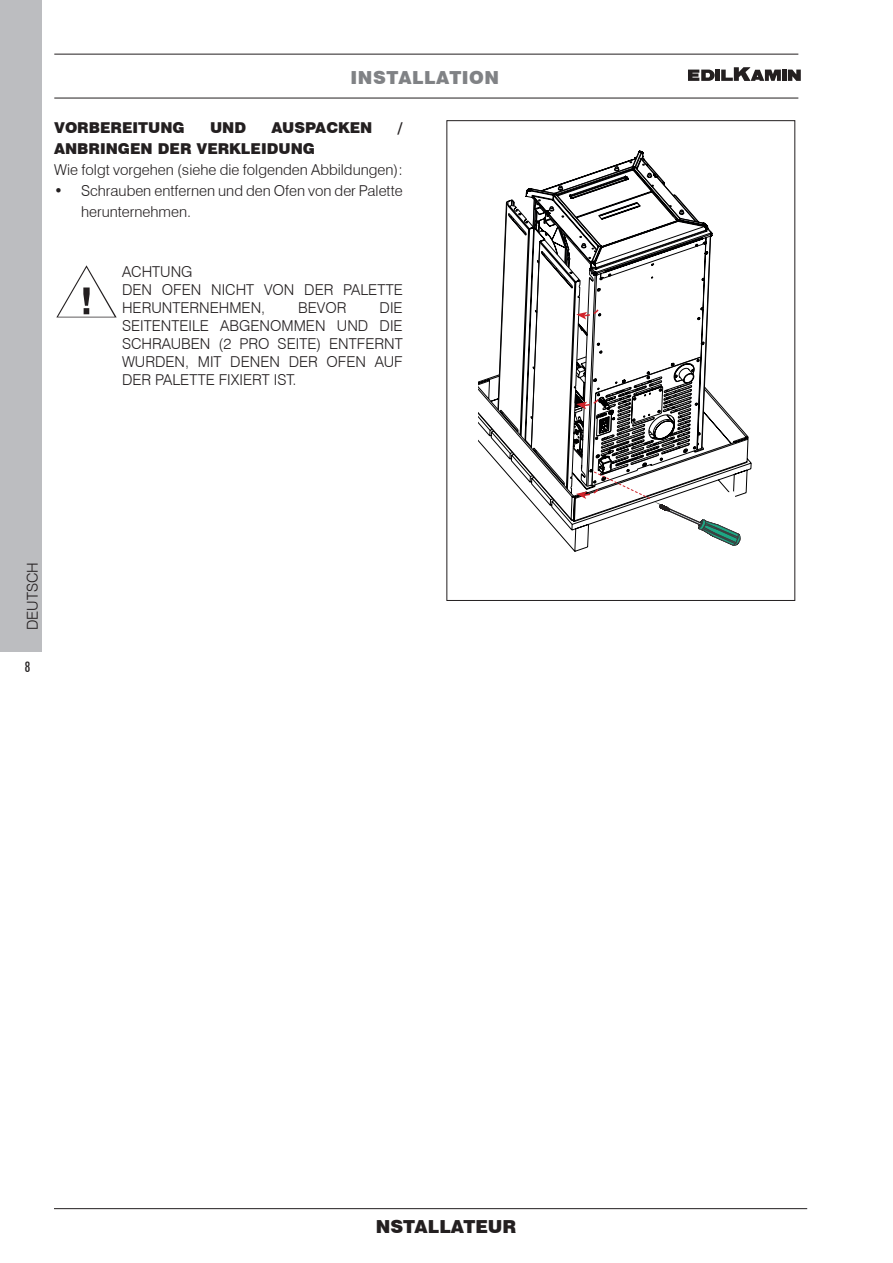
<style>
.page{position:relative;width:893px;height:1263px;background:#fff}
.page>*{position:absolute;margin:0;border:0;box-sizing:border-box;transform-origin:0 0}
.t1{font:900 18px "Swiss 721 BT";letter-spacing:.03em;color:#808285}
.t2{font:900 18px "Swiss 721 BT";color:#231f20}
.t3{font:300 15px/18px "Swiss 721 BT";color:#231f20}
.t4{font:900 15px "Swiss 721 BT";color:#231f20}
.t5{font:500 condensed 14.25px "Futura BT";color:#231f20}
</style>
<div class="page">
<div style="left:0;top:0;width:42px;height:652px;background:#bcbdc0"></div>
<hr style="left:54px;top:54px;width:744px;height:1px;background:#231f20">
<hr style="left:54px;top:98px;width:744px;height:1px;background:#231f20">
<div style="left:782px;top:70px;width:5px;height:11px;background:#231f20"></div>
<hr style="left:716px;top:70px;width:4px;height:11px;background:#231f20">
<svg style="left:688px;top:70px;width:27px;height:11px"></svg>
<svg style="left:721px;top:67px;width:60px;height:14px"></svg>
<svg style="left:788px;top:70px;width:13px;height:11px"></svg>
<hr style="left:54px;top:1208px;width:753px;height:1px;background:#231f20">
<svg style="left:56px;top:265px;width:61px;height:52px"></svg>
<svg style="left:478px;top:349px;width:270px;height:145px"></svg>
<svg style="left:500px;top:151px;width:245px;height:401px"></svg>
<p class="t1" style="left:351px;top:66px;width:150px">INSTALLATION</p>
<p class="t4" style="left:54px;top:118px;width:132px">VORBEREITUNG</p>
<p class="t4" style="left:210px;top:118px;width:38px">UND</p>
<p class="t4" style="left:271px;top:118px;width:103px">AUSPACKEN</p>
<p class="t4" style="left:398px;top:118px;width:7px">/</p>
<p class="t4" style="left:54px;top:139px;width:263px">ANBRINGEN DER VERKLEIDUNG</p>
<p class="t3" style="left:54px;top:160px;width:350px">Wie folgt vorgehen (siehe die folgenden Abbildungen):</p>
<p class="t3" style="left:81px;top:180px;width:323px;line-height:21px;text-indent:-27px">• Schrauben entfernen und den Ofen von der Palette herunternehmen.</p>
<p class="t3" style="left:122px;top:263px;width:282px">ACHTUNG<br>DEN OFEN NICHT VON DER PALETTE<br>HERUNTERNEHMEN,</p>
<p class="t3" style="left:298px;top:299px;width:50px">BEVOR</p>
<p class="t3" style="left:122px;top:299px;width:282px;text-align:justify;text-indent:258px">DIE SEITENTEILE ABGENOMMEN UND DIE SCHRAUBEN (2 PRO SEITE) ENTFERNT WURDEN, MIT DENEN DER OFEN AUF DER PALETTE FIXIERT IST.</p>
<p class="t3" style="left:24px;top:630px;width:70px;rotate:-90deg">DEUTSCH</p>
<p class="t5" style="left:25px;top:658px;width:7px">8</p>
<p class="t2" style="left:376px;top:1215px;width:142px">NSTALLATEUR</p>
</div>
